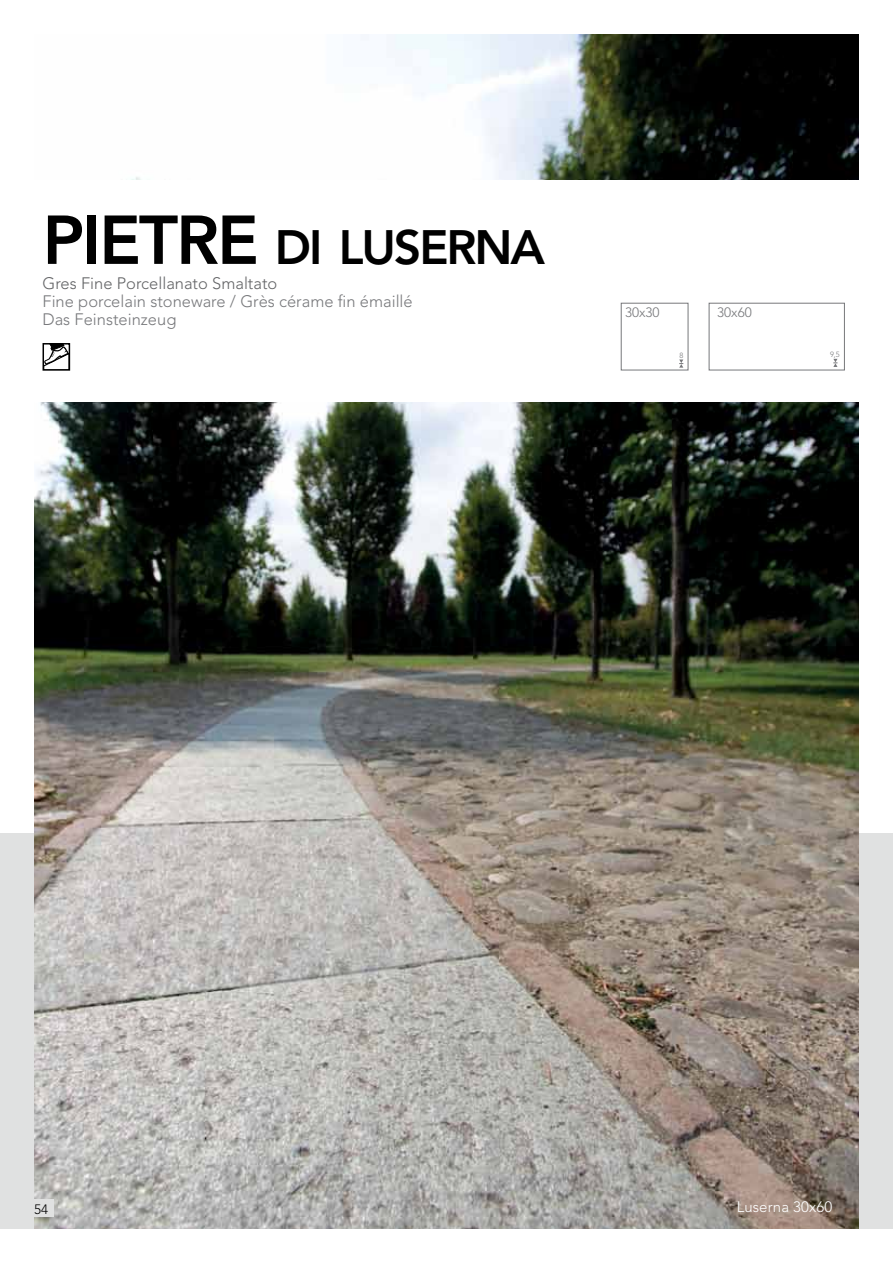
<style>
.page{position:relative;width:893px;height:1263px;background:#fff}
.page>*{position:absolute;margin:0;border:0;box-sizing:border-box;transform-origin:0 0}
.t1{font:800 47.85px "Avenir LT";letter-spacing:-.045em;color:#000}
.t2{font:300 16.5px/18px "Avenir LT";color:#77787b}
.t3{font:300 16.5px "Avenir LT";color:#636466}
.t4{font:300 15px "Avenir LT";letter-spacing:.01em;color:#fff}
.t5{font:300 13.5px "Avenir LT";color:#77787b}
.t6{font:300 13.5px "Avenir LT";color:#000}
.t7{font:300 7.5px "Avenir LT";color:#77787b}
.s1{font-size:68.4px}
</style>
<div class="page">
<div style="left:0;top:833px;width:893px;height:396px;background:#e0e1e1"></div>
<img style="left:34px;top:34px;width:825px;height:1195px">
<div style="left:0;top:181px;width:893px;height:221px;background:#fff"></div>
<div style="left:621px;top:303px;width:67px;height:67px;border:1px solid #77787b"></div>
<svg style="left:679px;top:359px;width:4px;height:9px"></svg>
<div style="left:709px;top:303px;width:136px;height:67px;border:1px solid #77787b"></div>
<svg style="left:833px;top:359px;width:4px;height:8px"></svg>
<svg style="left:46px;top:346px;width:21px;height:20px"></svg>
<div style="left:43px;top:343px;width:27px;height:28px;border:2px solid #000"></div>
<div style="left:0;top:1199px;width:53px;height:17px;background:#e0e1e1"></div>
<h1 class="t1" style="left:43px;top:219px;width:504px"><span class="s1">PIETRE</span> DI LUSERNA</h1>
<p class="t3" style="left:43px;top:273px;width:236px">Gres Fine Porcellanato Smaltato</p>
<p class="t2" style="left:43px;top:292px;width:372px">Fine porcelain stoneware / Grès cérame fin émaillé<br>Das Feinsteinzeug</p>
<p class="t5" style="left:625px;top:305px;width:36px">30x30</p>
<p class="t7" style="left:679px;top:351px;width:5px">8</p>
<p class="t5" style="left:717px;top:305px;width:36px">30x60</p>
<p class="t7" style="left:830px;top:350px;width:11px">9,5</p>
<p class="t6" style="left:34px;top:1201px;width:16px">54</p>
<p class="t4" style="left:737px;top:1198px;width:97px">Luserna 30x60</p>
</div>
